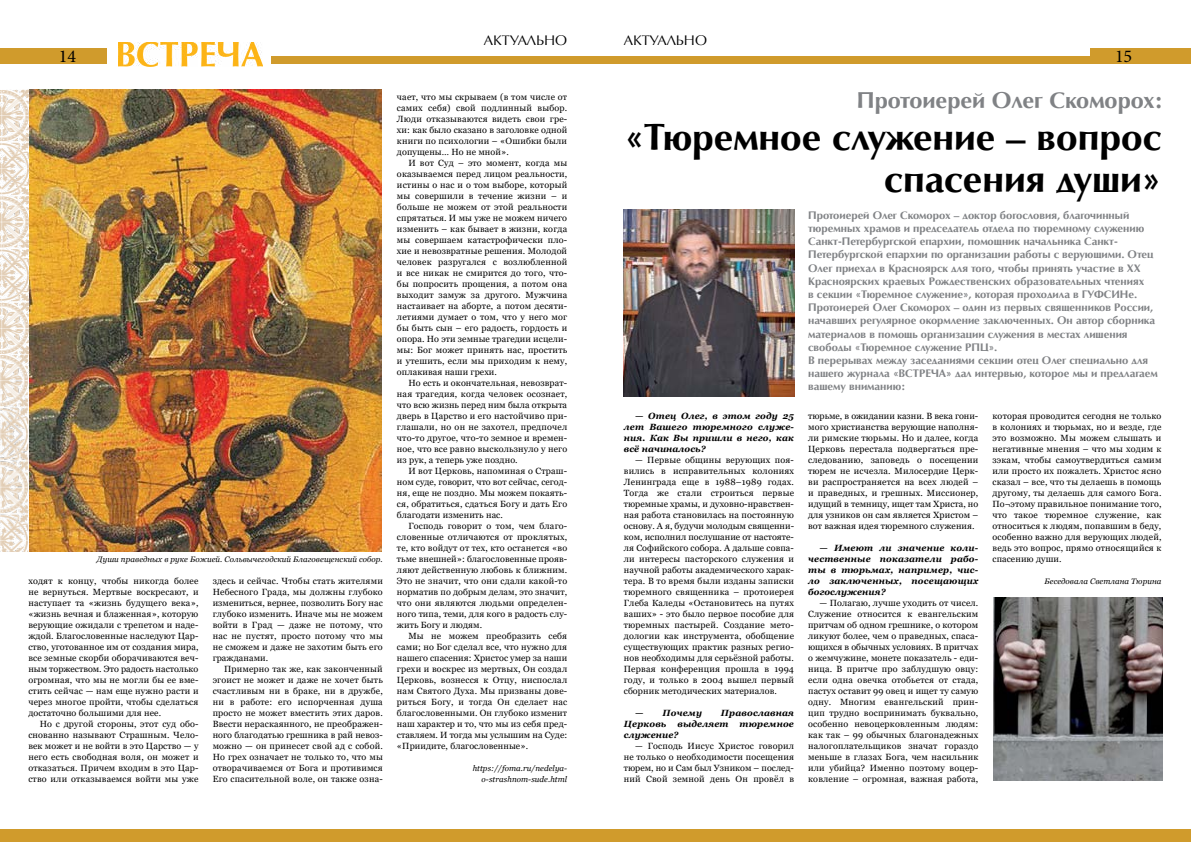
<style>
.page{position:relative;width:1191px;height:842px;background:#fff}
.page>*{position:absolute;margin:0;border:0;box-sizing:border-box;transform-origin:0 0}
.t1{font:700 38px/42px "AG Opus High Resolution";color:#000;text-align:right}
.t2{font:700 23px "AG Opus High Resolution";color:#808285}
.t3{font:18px "Minion Pro";color:#000}
.t4{font:14px "AG Opus High Resolution";color:#000}
.t5{font:700 11px/13.2px "AG Opus High Resolution";color:#808285}
.t6{font:9px/11px "Georgia";letter-spacing:.02em;color:#000;text-align:justify}
.t7{font:italic 700 9px/11px "Georgia";letter-spacing:.02em;color:#000;text-align:justify}
.t8{font:italic 8px/11px "Georgia";letter-spacing:.01em;color:#000;text-align:right}
</style>
<div class="page">
<div style="left:0;top:48px;width:106px;height:16px;background:#d09b2c"></div>
<div style="left:1090px;top:48px;width:101px;height:16px;background:#d09b2c"></div>
<div style="left:271px;top:56px;width:324px;height:8px;background:#d09b2c"></div>
<div style="left:595px;top:56px;width:596px;height:8px;background:#d09b2c"></div>
<div style="left:0;top:829px;width:1191px;height:13px;background:#d09b2c"></div>
<img style="left:118px;top:42px;width:145px;height:25px">
<img style="left:0;top:89px;width:381px;height:462px">
<img style="left:624px;top:209px;width:170px;height:188px">
<img style="left:993px;top:597px;width:169px;height:183px">
<h3 class="t4" style="left:484px;top:32px;width:85px">АКТУАЛЬНО</h3>
<h3 class="t4" style="left:624px;top:32px;width:85px">АКТУАЛЬНО</h3>
<h3 class="t3" style="left:59px;top:44px;width:19px">14</h3>
<h3 class="t3" style="left:1115px;top:44px;width:19px">15</h3>
<p class="t8" style="left:97px;top:554px;width:287px">Души праведных в руке Божией. Сольвычегодский Благовещенский собор.</p>
<p class="t6" style="left:28px;top:576px;width:172px">ходят к концу, чтобы никогда более не вернуться. Мертвые воскресают, и наступает та «жизнь будущего века», «жизнь вечная и блаженная», которую верующие ожидали с трепетом и наде&shy;ждой. Благословенные наследуют Цар&shy;ство, уготованное им от создания мира, все земные скорби оборачиваются веч&shy;ным торжеством. Это радость настолько огромная, что мы не могли бы ее вме&shy;стить сейчас — нам еще нужно расти и через многое пройти, чтобы сделаться достаточно большими для нее.</p>
<p class="t6" style="left:28px;top:719px;width:172px;text-indent:11px">Но с другой стороны, этот суд обо&shy;снованно называют Страшным. Чело&shy;век может и не войти в это Царство — у него есть свободная воля, он может и отказаться. Причем входим в это Цар&shy;ство или отказываемся войти мы уже</p>
<p class="t6" style="left:213px;top:576px;width:172px">здесь и сейчас. Чтобы стать жителями Небесного Града, мы должны глубоко измениться, вернее, позволить Богу нас глубоко изменить. Иначе мы не можем войти в Град — даже не потому, что нас не пустят, просто потому что мы не сможем и даже не захотим быть его гражданами.</p>
<p class="t6" style="left:213px;top:664px;width:172px;text-indent:11px">Примерно так же, как законченный эгоист не может и даже не хочет быть счастливым ни в браке, ни в дружбе, ни в работе: его испорченная душа просто не может вместить этих даров.<br>Ввести нераскаянного, не преображен&shy;ного благодатью грешника в рай невоз&shy;можно — он принесет свой ад с собой.<br>Но грех означает не только то, что мы отворачиваемся от Бога и противимся Его спасительной воле, он также озна-</p>
<p class="t6" style="left:397px;top:92px;width:172px">чает, что мы скрываем (в том числе от самих себя) свой подлинный выбор.<br>Люди отказываются видеть свои гре&shy;хи: как было сказано в заголовке одной книги по психологии – «Ошибки были допущены… Но не мной».</p>
<p class="t6" style="left:397px;top:158px;width:172px;text-indent:11px">И вот Суд – это момент, когда мы оказываемся перед лицом реальности, истины о нас и о том выборе, который мы совершили в течение жизни – и больше не можем от этой реальности спрятаться. И мы уже не можем ничего изменить – как бывает в жизни, когда мы совершаем катастрофически пло&shy;хие и невозвратные решения. Молодой человек разругался с возлюбленной и все никак не смирится до того, что&shy;бы попросить прощения, а потом она выходит замуж за другого. Мужчина настаивает на аборте, а потом десяти&shy;летиями думает о том, что у него мог бы быть сын – его радость, гордость и опора. Но эти земные трагедии исцели&shy;мы: Бог может принять нас, простить и утешить, если мы приходим к нему, оплакивая наши грехи.</p>
<p class="t6" style="left:397px;top:377px;width:172px;text-indent:11px">Но есть и окончательная, невозврат&shy;ная трагедия, когда человек осознает, что всю жизнь перед ним была открыта дверь в Царство и его настойчиво при&shy;глашали, но он не захотел, предпочел что-то другое, что-то земное и времен&shy;ное, что все равно выскользнуло у него из рук, а теперь уже поздно.</p>
<p class="t6" style="left:397px;top:465px;width:172px;text-indent:11px">И вот Церковь, напоминая о Страш&shy;ном суде, говорит, что вот сейчас, сегод&shy;ня, еще не поздно. Мы можем покаять&shy;ся, обратиться, сдаться Богу и дать Его благодати изменить нас.</p>
<p class="t6" style="left:397px;top:520px;width:172px;text-indent:11px">Господь говорит о том, чем благо&shy;словенные отличаются от проклятых, те, кто войдут от тех, кто останется «во тьме внешней»: благословенные прояв&shy;ляют действенную любовь к ближним.<br>Это не значит, что они сдали какой-то норматив по добрым делам, это значит, что они являются людьми определен&shy;ного типа, теми, для кого в радость слу&shy;жить Богу и людям.</p>
<p class="t6" style="left:397px;top:630px;width:172px;text-indent:11px">Мы не можем преобразить себя сами; но Бог сделал все, что нужно для нашего спасения: Христос умер за наши грехи и воскрес из мертвых, Он создал Церковь, вознесся к Отцу, ниспослал нам Святого Духа. Мы призваны дове&shy;риться Богу, и тогда Он сделает нас благословенными. Он глубоко изменит наш характер и то, что мы из себя пред&shy;ставляем. И тогда мы услышим на Суде: «Приидите, благословенные».</p>
<p class="t8" style="left:473px;top:763px;width:96px">https://foma.ru/nedelya&shy;o-strashnom-sude.html</p>
<h2 class="t2" style="left:857px;top:87px;width:306px">Протоиерей Олег Скоморох:</h2>
<h1 class="t1" style="left:624px;top:117px;width:538px">«Тюремное служение – вопрос спасения души»</h1>
<p class="t7" style="left:624px;top:410px;width:172px;text-indent:11px">— Отец Олег, в этом году 25 лет Вашего тюремного служе&shy;ния. Как Вы пришли в него, как всё начиналось?</p>
<p class="t6" style="left:624px;top:455px;width:172px;text-indent:11px">— Первые общины верующих поя&shy;вились в исправительных колониях Ленинграда еще в 1988–1989 годах.<br>Тогда же стали строиться первые тюремные храмы, и духовно-нравствен&shy;ная работа становилась на постоянную основу. А я, будучи молодым священни&shy;ком, исполнил послушание от настояте&shy;ля Софийского собора. А дальше совпа&shy;ли интересы пасторского служения и научной работы академического харак&shy;тера. В то время были изданы записки тюремного священника – протоиерея Глеба Каледы «Остановитесь на путях ваших» - это было первое пособие для тюремных пастырей. Создание мето&shy;дологии как инструмента, обобщение существующих практик разных регио&shy;нов необходимы для серьёзной работы.<br>Первая конференция прошла в 1994 году, и только в 2004 вышел первый сборник методических материалов.</p>
<p class="t7" style="left:635px;top:707px;width:68px">— Почему</p>
<p class="t7" style="left:624px;top:707px;width:172px;text-indent:97px">Православная Церковь выделяет тюремное служение?</p>
<p class="t6" style="left:624px;top:741px;width:172px;text-indent:11px">— Господь Иисус Христос говорил не только о необходимости посещения тюрем, но и Сам был Узником – послед&shy;ний Свой земной день Он провёл в</p>
<p class="t5" style="left:808px;top:209px;width:351px">Протоиерей Олег Скоморох – доктор богословия, благочинный тюремных храмов и председатель отдела по тюремному служению Санкт-Петербургской епархии, помощник начальника Санкт-Петербургской епархии по организации работы с верующими. Отец Олег приехал в Красноярск для того, чтобы принять участие в XX Красноярских краевых Рождественских образовательных чтениях<br>в секции «Тюремное служение», которая проходила в ГУФСИНе.<br>Протоиерей Олег Скоморох – один из первых священников России, начавших регулярное окормление заключенных. Он автор сборника материалов в помощь организации служения в местах лишения свободы «Тюремное служение РПЦ».<br>В перерывах между заседаниями секции отец Олег специально для нашего журнала «ВСТРЕЧА» дал интервью, которое мы и предлагаем вашему вниманию:</p>
<p class="t6" style="left:992px;top:411px;width:170px">которая проводится сегодня не только в колониях и тюрьмах, но и везде, где это возможно. Мы можем слышать и негативные мнения – что мы ходим к зэкам, чтобы самоутвердиться самим или просто их пожалеть. Христос ясно сказал – все, что ты делаешь в помощь другому, ты делаешь для самого Бога.<br>По¬этому правильное понимание того, что такое тюремное служение, как относиться к людям, попавшим в беду, особенно важно для верующих людей, ведь это вопрос, прямо относящийся к спасению души.</p>
<p class="t8" style="left:1044px;top:576px;width:118px">Беседовала Светлана Тюрина</p>
<p class="t6" style="left:808px;top:411px;width:172px">тюрьме, в ожидании казни. В века гони&shy;мого христианства верующие наполня&shy;ли римские тюрьмы. Но и далее, когда Церковь перестала подвергаться пре&shy;следованию, заповедь о посещении тюрем не исчезла. Милосердие Церк&shy;ви распространяется на всех людей – и праведных, и грешных. Миссионер, идущий в темницу, ищет там Христа, но для узников он сам является Христом – вот важная идея тюремного служения.</p>
<p class="t7" style="left:808px;top:542px;width:172px;text-indent:11px">— Имеют ли значение коли&shy;чественные показатели рабо&shy;ты в тюрьмах, например, чис&shy;ло заключенных, посещающих богослужения?</p>
<p class="t6" style="left:808px;top:598px;width:172px;text-indent:11px">— Полагаю, лучше уходить от чисел.<br>Служение относится к евангельским притчам об одном грешнике, о котором ликуют более, чем о праведных, спаса&shy;ющихся в обычных условиях. В притчах о жемчужине, монете показатель - еди&shy;ница. В притче про заблудшую овцу: если одна овечка отобьется от стада, пастух оставит 99 овец и ищет ту самую одну. Многим евангельский прин&shy;цип трудно воспринимать буквально, особенно невоцерковленным людям: как так – 99 обычных благонадежных налогоплательщиков значат гораздо меньше в глазах Бога, чем насильник или убийца? Именно поэтому воцер&shy;ковление – огромная, важная работа,</p>
</div>
